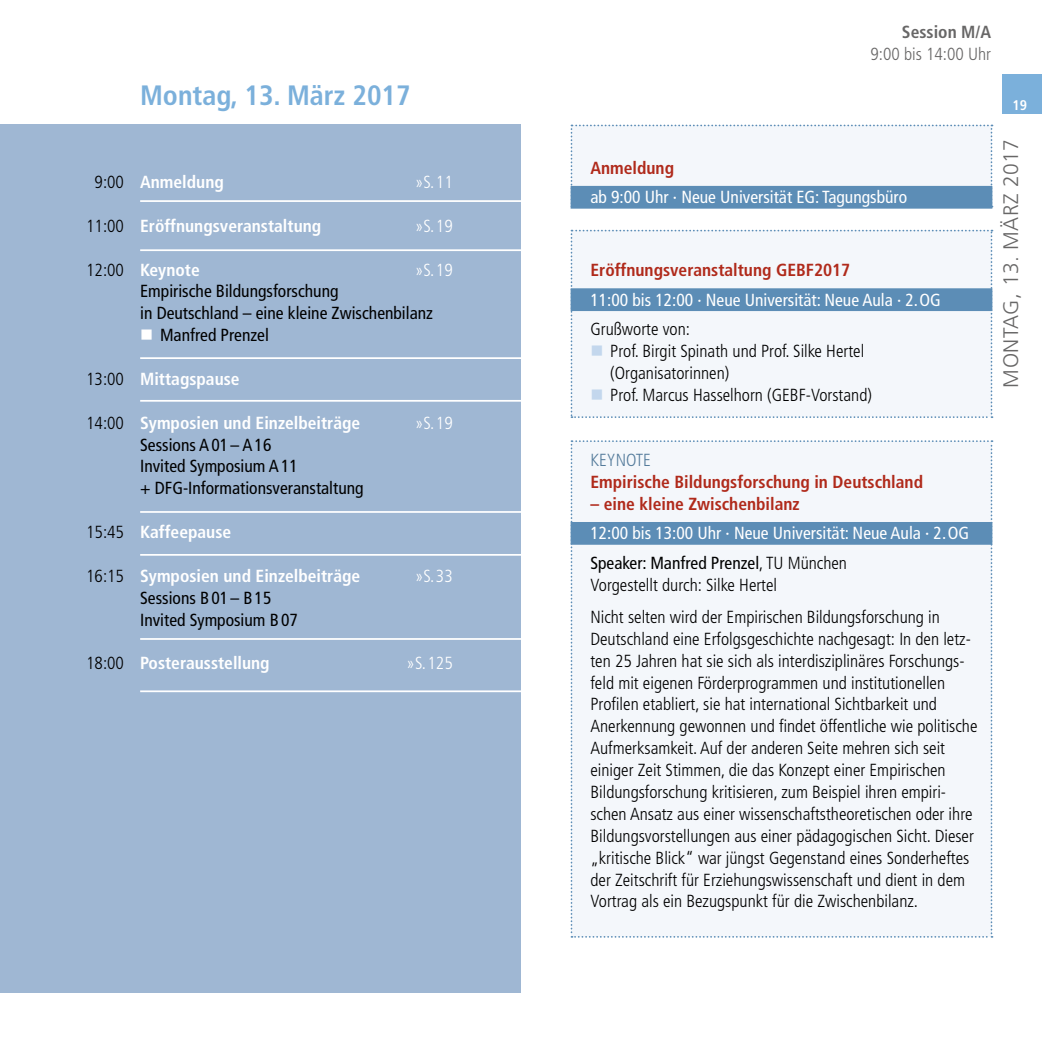
<style>
.page{position:relative;width:1042px;height:1042px;background:#fff}
.page>*{position:absolute;margin:0;border:0;box-sizing:border-box;transform-origin:0 0}
.t1{font:700 condensed 28px "Frutiger";color:#7bb0db}
.t2{font:300 21px "Frutiger";letter-spacing:.02em;color:#686767}
.t3{font:300 condensed 17.5px/21.9px "Frutiger LT Pro";color:#000}
.t4{font:condensed 17.5px/21.9px "Frutiger";color:#000}
.t5{font:condensed 17.5px/29.4px "Frutiger";color:#fff}
.t6{font:700 condensed 17.5px "Frutiger";color:#fff}
.t7{font:700 condensed 17.5px "Frutiger";color:#b02a1b}
.t8{font:300 condensed 17.5px "Frutiger LT Pro";color:#fff}
.t9{font:300 condensed 17.5px "Frutiger LT Pro";color:#686767}
.t10{font:700 condensed 17.5px "Frutiger";color:#686767}
.t11{font:300 condensed 17.5px "Frutiger LT Pro";color:#547b9b}
.t12{font:700 condensed 14px "Frutiger";color:#fff}
.s1{color:#fff}
.s2{color:#c3d7ed}
.s3{color:#000}
.s4{font-weight:300;color:#000}
</style>
<div class="page">
<div style="left:1002px;top:74px;width:40px;height:40px;background:#7bb0db"></div>
<div style="left:570px;top:125px;width:422px;height:61px;background:#f4f7fb"></div>
<div style="left:570px;top:230px;width:422px;height:188px;background:#f4f7fb"></div>
<div style="left:0;top:125px;width:521px;height:868px;background:#9fb7d3"></div>
<div style="left:570px;top:440px;width:422px;height:498px;background:#f4f7fb"></div>
<div style="left:570px;top:186px;width:422px;height:23px;background:#5c8db6"></div>
<div style="left:570px;top:288px;width:422px;height:23px;background:#5c8db6"></div>
<div style="left:570px;top:522px;width:422px;height:23px;background:#5c8db6"></div>
<hr style="left:140px;top:200px;width:381px;height:2px;background:#fff">
<hr style="left:140px;top:554px;width:381px;height:2px;background:#fff">
<hr style="left:140px;top:638px;width:381px;height:2px;background:#fff">
<hr style="left:140px;top:690px;width:381px;height:2px;background:#fff">
<hr style="left:140px;top:511px;width:381px;height:2px;background:#fff">
<hr style="left:140px;top:400px;width:381px;height:2px;background:#fff">
<hr style="left:140px;top:357px;width:381px;height:2px;background:#fff">
<hr style="left:140px;top:249px;width:381px;height:2px;background:#fff">
<h1 class="t1" style="left:140px;top:79px;width:272px">Montag, 13. März 2017</h1>
<p class="t3" style="left:95px;top:171px;width:31px">9:00</p>
<p class="t3" style="left:86px;top:215px;width:39px">11:00</p>
<p class="t3" style="left:86px;top:259px;width:39px">12:00</p>
<p class="t3" style="left:86px;top:368px;width:39px">13:00</p>
<p class="t3" style="left:86px;top:412px;width:39px">14:00</p>
<p class="t3" style="left:86px;top:521px;width:39px">15:45</p>
<p class="t3" style="left:86px;top:565px;width:39px">16:15</p>
<p class="t3" style="left:86px;top:652px;width:39px">18:00</p>
<p class="t6" style="left:140px;top:172px;width:85px">Anmeldung</p>
<p class="t8" style="left:415px;top:172px;width:39px">»S. 11</p>
<p class="t6" style="left:140px;top:215px;width:183px">Eröffnungsveranstaltung</p>
<p class="t8" style="left:415px;top:216px;width:39px">»S. 19</p>
<p class="t6" style="left:140px;top:259px;width:61px">Keynote</p>
<p class="t8" style="left:415px;top:259px;width:39px">»S. 19</p>
<p class="t4" style="left:140px;top:280px;width:294px">Empirische Bildungsforschung<br>in Deutschland – eine kleine Zwischenbilanz</p>
<p class="t4" style="left:140px;top:324px;width:130px"><span class="s1">■</span> Manfred Prenzel</p>
<p class="t6" style="left:140px;top:368px;width:101px">Mittagspause</p>
<p class="t6" style="left:140px;top:412px;width:222px">Symposien und Einzelbeiträge</p>
<p class="t8" style="left:415px;top:413px;width:39px">»S. 19</p>
<p class="t4" style="left:140px;top:434px;width:225px">Sessions A01– A16<br>Invited Symposium A11<br>+ DFG-Informationsveranstaltung</p>
<p class="t6" style="left:140px;top:522px;width:93px">Kaffeepause</p>
<p class="t6" style="left:140px;top:565px;width:222px">Symposien und Einzelbeiträge</p>
<p class="t8" style="left:415px;top:566px;width:39px">»S. 33</p>
<p class="t4" style="left:140px;top:587px;width:159px">Sessions B01– B15<br>Invited Symposium B07</p>
<p class="t6" style="left:140px;top:653px;width:131px">Posterausstellung</p>
<p class="t8" style="left:407px;top:653px;width:48px">»S. 125</p>
<p class="t10" style="left:902px;top:21px;width:91px">Session M/A</p>
<p class="t9" style="left:870px;top:44px;width:122px">9:00 bis 14:00 Uhr</p>
<p class="t7" style="left:590px;top:157px;width:85px">Anmeldung</p>
<p class="t5" style="left:590px;top:183px;width:318px">ab 9:00 Uhr · Neue Universität EG: Tagungsbüro</p>
<p class="t7" style="left:590px;top:260px;width:261px">Eröffnungsveranstaltung GEBF2017</p>
<p class="t5" style="left:590px;top:285px;width:352px">11:00 bis 12:00 · Neue Universität: Neue Aula · 2.OG</p>
<p class="t3" style="left:590px;top:318px;width:101px">Grußworte von:</p>
<p class="t3" style="left:610px;top:340px;width:255px;text-indent:-20px"><span class="s2">■</span> Prof. Birgit Spinath und Prof. Silke Hertel (Organisatorinnen)</p>
<p class="t3" style="left:590px;top:384px;width:283px"><span class="s2">■</span> Prof. Marcus Hasselhorn (GEBF-Vorstand)</p>
<p class="t12" style="left:1012px;top:97px;width:16px">19</p>
<p class="t2" style="left:999px;top:387px;width:250px;rotate:-90deg">Montag, 13. März 2017</p>
<p class="t11" style="left:590px;top:450px;width:35px">Keynote</p>
<p class="t7" style="left:590px;top:472px;width:334px">Empirische Bildungsforschung in Deutschland</p>
<p class="t7" style="left:590px;top:493px;width:211px">– eine kleine Zwischenbilanz</p>
<p class="t5" style="left:590px;top:519px;width:380px">12:00 bis 13:00 Uhr · Neue Universität: Neue Aula · 2.OG<br><span class="s3">Speaker: Manfred Prenzel</span><span class="s4">, TU München</span></p>
<p class="t3" style="left:590px;top:568px;width:351px;line-height:32.4px">Vorgestellt durch: Silke Hertel<br>Nicht selten wird der Empirischen Bildungsforschung in</p>
<p class="t3" style="left:590px;top:628px;width:388px">Deutschland eine Erfolgsgeschichte nachgesagt: In den letz&shy;ten 25 Jahren hat sie sich als interdisziplinäres Forschungs&shy;feld mit eigenen Förderprogrammen und institutionellen Profilen etabliert, sie hat international Sichtbarkeit und Anerkennung gewonnen und findet öffentliche wie politische Aufmerksamkeit. Auf der anderen Seite mehren sich seit einiger Zeit Stimmen, die das Konzept einer Empirischen Bildungsforschung kritisieren, zum Beispiel ihren empiri&shy;schen Ansatz aus einer wissenschaftstheoretischen oder ihre Bildungsvorstellungen aus einer pädagogischen Sicht. Dieser „kritische Blick“ war jüngst Gegenstand eines Sonderheftes der Zeitschrift für Erziehungswissenschaft und dient in dem Vortrag als ein Bezugspunkt für die Zwischenbilanz.</p>
</div>
